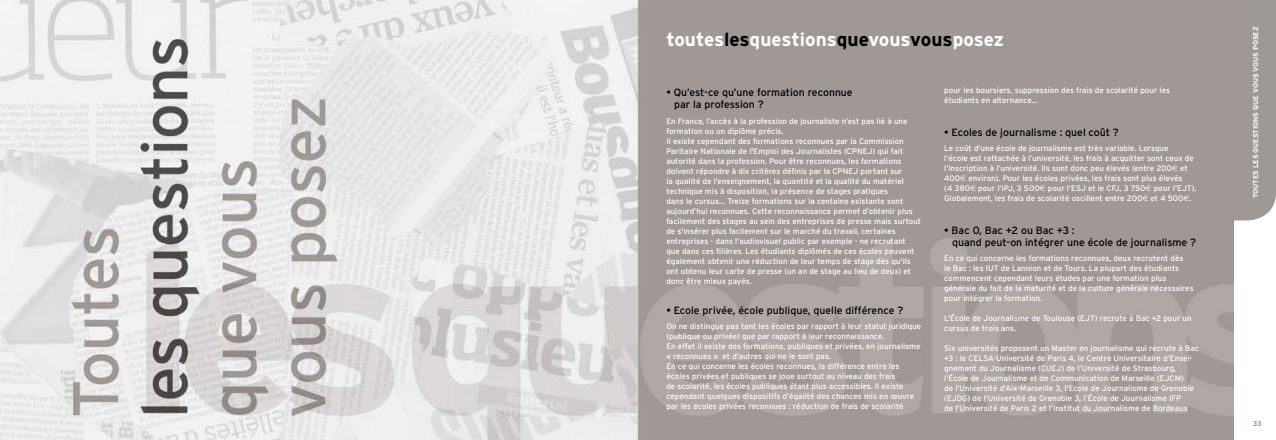
<style>
.page{position:relative;width:1276px;height:440px;background:#fff}
.page>*{position:absolute;margin:0;border:0;box-sizing:border-box;transform-origin:0 0}
.t1{font:700 19px "Interstate";color:#fff}
.t2{font:10.5px/12.5px "Interstate";color:#000}
.t3{font:8px/10px "Interstate";color:#fff}
.t4{font:700 7px "Interstate";color:#fff}
.t5{font:700 7px "Interstate";color:#9f9995}
.s1{color:#000}
.s2{font-family:"Euro Sans"}
</style>
<div class="page">
<img style="left:0;top:0;width:1233px;height:439px">
<div style="left:1233px;top:0;width:43px;height:220px;background:#9f9995"></div>
<h1 class="t1" style="left:666px;top:29px;width:339px">toutes<span class="s1">les</span>questions<span class="s1">que</span>vous<span class="s1">vous</span>posez</h1>
<h2 class="t2" style="left:674px;top:86px;width:180px;text-indent:-8px">• Qu’est-ce qu’une formation reconnue par la profession ?</h2>
<p class="t3" style="left:666px;top:115px;width:256px">En France, l’accès à la profession de journaliste n’est pas lié à une formation ou un diplôme précis.<br>Il existe cependant des formations reconnues par la Commission Paritaire Nationale de l'Emploi des Journalistes (CPNEJ) qui fait autorité dans la profession. Pour être reconnues, les formations doivent répondre à dix critères définis par la CPNEJ portant sur<br>la qualité de l’enseignement, la quantité et la qualité du matériel technique mis à disposition, la présence de stages pratiques<br>dans le cursus… Treize formations sur la centaine existante sont aujourd’hui reconnues. Cette reconnaissance permet d’obtenir plus facilement des stages au sein des entreprises de presse mais surtout de s'insérer plus facilement sur le marché du travail, certaines entreprises - dans l'audiovisuel public par exemple - ne recrutant que dans ces filières. Les étudiants diplômés de ces écoles peuvent également obtenir une réduction de leur temps de stage dès qu'ils ont obtenu leur carte de presse (un an de stage au lieu de deux) et donc être mieux payés.</p>
<h2 class="t2" style="left:666px;top:303px;width:238px">• Ecole privée, école publique, quelle différence ?</h2>
<p class="t3" style="left:666px;top:320px;width:256px">On ne distingue pas tant les écoles par rapport à leur statut juridique (publique ou privée) que par rapport à leur reconnaissance.<br>En effet il existe des formations, publiques et privées, en journalisme « reconnues » et d’autres qui ne le sont pas.<br>En ce qui concerne les écoles reconnues, la différence entre les écoles privées et publiques se joue surtout au niveau des frais<br>de scolarité, les écoles publiques étant plus accessibles. Il existe cependant quelques dispositifs d’égalité des chances mis en œuvre par les écoles privées reconnues : réduction de frais de scolarité</p>
<p class="t3" style="left:944px;top:85px;width:227px">pour les boursiers, suppression des frais de scolarité pour les étudiants en alternance…</p>
<h2 class="t2" style="left:944px;top:126px;width:176px">• Ecoles de journalisme : quel coût ?</h2>
<p class="t3" style="left:944px;top:143px;width:254px">Le coût d’une école de journalisme est très variable. Lorsque<br>l’école est rattachée à l’université, les frais à acquitter sont ceux de l’inscription à l’université. Ils sont donc peu élevés (entre 200<span class="s2">€</span> et 400<span class="s2">€</span> environ). Pour les écoles privées, les frais sont plus élevés<br>(4 380<span class="s2">€</span> pour l’IPJ, 3 500<span class="s2">€</span> pour l’ESJ et le CFJ, 3 750<span class="s2">€</span> pour l’EJT).<br>Globalement, les frais de scolarité oscillent entre 200<span class="s2">€</span> et 4 500<span class="s2">€</span>.</p>
<h2 class="t2" style="left:952px;top:223px;width:246px;text-indent:-8px">• Bac 0, Bac +2 ou Bac +3 :<br>quand peut-on intégrer une école de journalisme ?</h2>
<p class="t3" style="left:944px;top:253px;width:251px">En ce qui concerne les formations reconnues, deux recrutent dès<br>le Bac : les IUT de Lannion et de Tours. La plupart des étudiants commencent cependant leurs études par une formation plus générale du fait de la maturité et de la culture générale nécessaires pour intégrer la formation.</p>
<p class="t3" style="left:944px;top:313px;width:249px">L’École de Journalisme de Toulouse (EJT) recrute à Bac +2 pour un cursus de trois ans.</p>
<p class="t3" style="left:944px;top:343px;width:256px">Six universités proposent un Master en journalisme qui recrute à Bac +3 : le CELSA-Université de Paris 4, le Centre Universitaire d’Ensei&shy;gnement du Journalisme (CUEJ) de l’Université de Strasbourg, l’École de Journalisme et de Communication de Marseille (EJCM)<br>de l’Université d’Aix-Marseille 3, l'Ecole de Journalisme de Grenoble (EJDG) de l’Université de Grenoble 3, l’École de Journalisme IFP<br>de l’Université de Paris 2 et l’Institut du Journalisme de Bordeaux</p>
<p class="t4" style="left:1251px;top:198px;width:173px;rotate:-90deg">TOUTES LES QUESTIONS QUE VOUS VOUS POSEZ</p>
<p class="t5" style="left:1252px;top:419px;width:10px">33</p>
</div>
